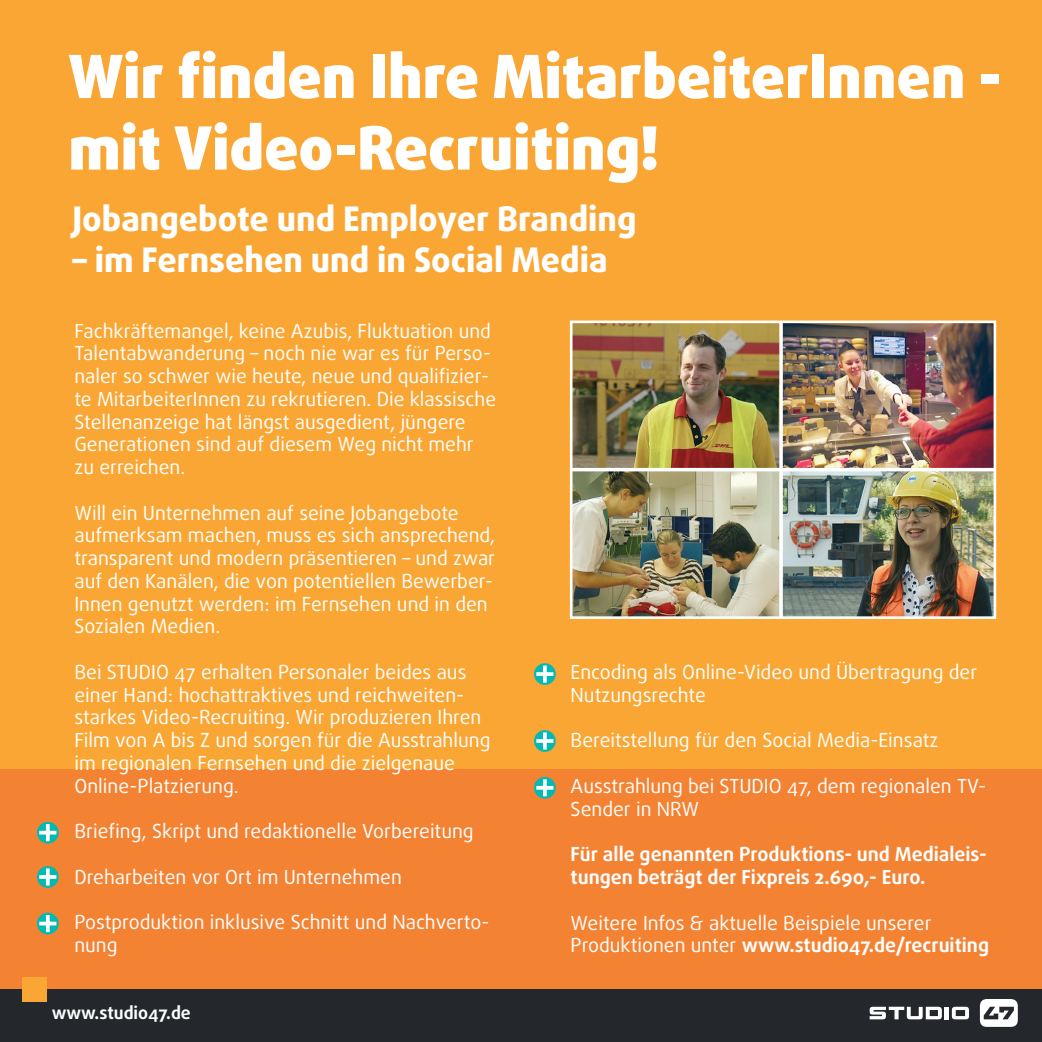
<style>
.page{position:relative;width:1042px;height:1042px;background:#fff}
.page>*{position:absolute;margin:0;border:0;box-sizing:border-box;transform-origin:0 0}
.t1{font:900 59.68px/71.6px "Daxline Pro";color:#fff}
.t2{font:800 33.77px "Daxline Pro";color:#fff}
.t3{font:19.43px/22.8px "Daxline Pro";color:#fff}
.t4{font:700 19.43px/22.8px "Daxline Pro";color:#fff}
.t5{font:700 17.5px "Daxline Pro";color:#fff}
.s1{font-weight:700}
</style>
<div class="page">
<div style="left:0;top:0;width:1042px;height:771px;background:#faa634"></div>
<div style="left:0;top:769px;width:1042px;height:226px;background:#f48233"></div>
<div style="left:0;top:989px;width:1042px;height:53px;background:#24282c"></div>
<div style="left:22px;top:977px;width:25px;height:25px;background:#faa634"></div>
<svg style="left:980px;top:999px;width:38px;height:28px"></svg>
<hr style="left:945px;top:1006px;width:4px;height:13px;background:#fff">
<svg style="left:952px;top:1006px;width:17px;height:13px"></svg>
<svg style="left:869px;top:1006px;width:73px;height:13px"></svg>
<svg style="left:37px;top:822px;width:22px;height:21px"></svg>
<svg style="left:38px;top:823px;width:19px;height:19px"></svg>
<svg style="left:37px;top:912px;width:22px;height:22px"></svg>
<svg style="left:38px;top:914px;width:19px;height:19px"></svg>
<svg style="left:534px;top:663px;width:22px;height:22px"></svg>
<svg style="left:535px;top:664px;width:19px;height:20px"></svg>
<svg style="left:534px;top:730px;width:22px;height:22px"></svg>
<svg style="left:535px;top:731px;width:19px;height:19px"></svg>
<svg style="left:534px;top:777px;width:22px;height:21px"></svg>
<svg style="left:535px;top:778px;width:19px;height:19px"></svg>
<svg style="left:37px;top:866px;width:22px;height:22px"></svg>
<svg style="left:38px;top:867px;width:19px;height:19px"></svg>
<img style="left:574px;top:324px;width:205px;height:291px">
<img style="left:783px;top:324px;width:209px;height:291px">
<svg style="left:779px;top:324px;width:4px;height:291px"></svg>
<hr style="left:570px;top:468px;width:425px;height:3px;background:#fff">
<div style="left:570px;top:320px;width:426px;height:299px;border:3px solid #fff"></div>
<h1 class="t1" style="left:68px;top:42px;width:935px">Wir finden Ihre MitarbeiterInnen - mit Video-Recruiting!</h1>
<h2 class="t2" style="left:72px;top:196px;width:565px">Jobangebote und Employer Branding</h2>
<h2 class="t2" style="left:72px;top:237px;width:537px">– im Fernsehen und in Social Media</h2>
<p class="t3" style="left:74px;top:319px;width:423px">Fachkräftemangel, keine Azubis, Fluktuation und Talentabwanderung – noch nie war es für Perso&shy;naler so schwer wie heute, neue und qualifizier&shy;te MitarbeiterInnen zu rekrutieren. Die klassische Stellenanzeige hat längst ausgedient, jüngere Generationen sind auf diesem Weg nicht mehr zu erreichen.</p>
<p class="t3" style="left:74px;top:501px;width:422px">Will ein Unternehmen auf seine Jobangebote aufmerksam machen, muss es sich ansprechend, transparent und modern präsentieren – und zwar auf den Kanälen, die von potentiellen Bewerber-Innen genutzt werden: im Fernsehen und in den Sozialen Medien.</p>
<p class="t3" style="left:74px;top:661px;width:417px">Bei STUDIO 47 erhalten Personaler beides aus einer Hand: hochattraktives und reichweiten&shy;starkes Video-Recruiting. Wir produzieren Ihren Film von A bis Z und sorgen für die Ausstrahlung im regionalen Fernsehen und die zielgenaue Online-Platzierung.</p>
<p class="t3" style="left:74px;top:820px;width:401px">Briefing, Skript und redaktionelle Vorbereitung</p>
<p class="t3" style="left:74px;top:865px;width:329px">Dreharbeiten vor Ort im Unternehmen</p>
<p class="t3" style="left:74px;top:911px;width:417px">Postproduktion inklusive Schnitt und Nachverto&shy;nung</p>
<p class="t5" style="left:52px;top:1001px;width:141px">www.studio47.de</p>
<p class="t3" style="left:570px;top:661px;width:408px">Encoding als Online-Video und Übertragung der<br>Nutzungsrechte</p>
<p class="t3" style="left:570px;top:729px;width:369px">Bereitstellung für den Social Media-Einsatz</p>
<p class="t3" style="left:570px;top:775px;width:417px">Ausstrahlung bei STUDIO 47, dem regionalen TV-<br>Sender in NRW</p>
<p class="t4" style="left:570px;top:843px;width:418px">Für alle genannten Produktions- und Medialeis&shy;tungen beträgt der Fixpreis 2.690,- Euro.</p>
<p class="t3" style="left:570px;top:911px;width:420px">Weitere Infos &amp; aktuelle Beispiele unserer<br>Produktionen unter <span class="s1">www.studio47.de/recruiting</span></p>
</div>
